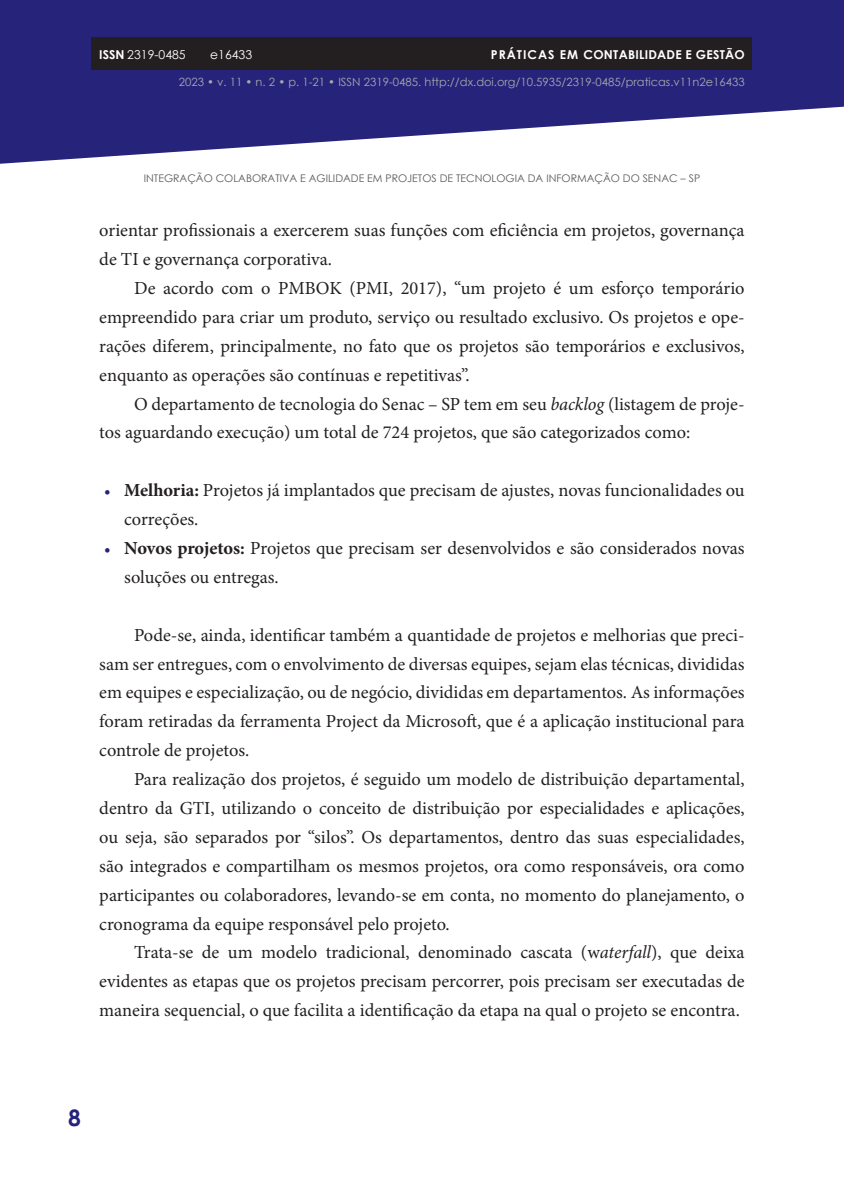
<style>
.page{position:relative;width:844px;height:1191px;background:#fff}
.page>*{position:absolute;margin:0;border:0;box-sizing:border-box;transform-origin:0 0}
.t1{font:700 22.75px "Century Gothic";color:#26237b}
.t2{font:18.38px/28.9px "Minion Pro";color:#231f20}
.t3{font:700 12.25px "Century Gothic";letter-spacing:.02em;color:#fff}
.t4{font:12.25px "Century Gothic";color:#fff}
.t5{font:11.38px "Century Gothic";color:#a8a9ad}
.t6{font:10.5px "Century Gothic";color:#57585a}
.s1{font-weight:700}
.s2{font-style:italic}
.s3{font-weight:600;font-size:16.62px;color:#26237b}
</style>
<div class="page">
<svg style="left:843px;top:0;width:1px;height:107px"></svg>
<svg style="left:0;top:0;width:843px;height:164px;fill:#26237b"></svg>
<div style="left:92px;top:37px;width:660px;height:33px;background:#231f20"></div>
<p class="t4" style="left:99px;top:46px;width:88px"><span class="s1">ISSN</span> 2319-0485</p>
<p class="t4" style="left:210px;top:46px;width:43px">e16433</p>
<p class="t3" style="left:491px;top:45px;width:255px">PRÁTICAS EM CONTABILIDADE E GESTÃO</p>
<p class="t5" style="left:179px;top:74px;width:567px">2023 • v. 11 • n. 2 • p. 1-21 • ISSN 2319-0485. http://dx.doi.org/10.5935/2319-0485/praticas.v11n2e16433</p>
<p class="t6" style="left:144px;top:171px;width:558px">INTEGRAÇÃO COLABORATIVA E AGILIDADE EM PROJETOS DE TECNOLOGIA DA INFORMAÇÃO DO SENAC – SP</p>
<p class="t2" style="left:99px;top:216px;width:646px">orientar profissionais a exercerem suas funções com eficiência em projetos, governança de TI e governança corporativa.</p>
<p class="t2" style="left:99px;top:274px;width:646px;text-align:justify;text-indent:35px">De acordo com o PMBOK (PMI, 2017), “um projeto é um esforço temporário empreendido para criar um produto, serviço ou resultado exclusivo. Os projetos e ope&shy;rações diferem, principalmente, no fato que os projetos são temporários e exclusivos, enquanto as operações são contínuas e repetitivas”.</p>
<p class="t2" style="left:99px;top:389px;width:646px;text-indent:35px">O departamento de tecnologia do Senac – SP tem em seu <span class="s2">backlog</span> (listagem de proje&shy;tos aguardando execução) um total de 724 projetos, que são categorizados como:</p>
<p class="t2" style="left:124px;top:476px;width:622px;text-indent:-20px"><span class="s3">•</span> <span class="s1">Melhoria:</span> Projetos já implantados que precisam de ajustes, novas funcionalidades ou correções.</p>
<p class="t2" style="left:124px;top:534px;width:622px;text-indent:-20px"><span class="s3">•</span> <span class="s1">Novos projetos:</span> Projetos que precisam ser desenvolvidos e são considerados novas soluções ou entregas.</p>
<p class="t2" style="left:99px;top:620px;width:646px;text-align:justify;text-indent:35px">Pode-se, ainda, identificar também a quantidade de projetos e melhorias que preci&shy;sam ser entregues, com o envolvimento de diversas equipes, sejam elas técnicas, divididas em equipes e especialização, ou de negócio, divididas em departamentos. As informações foram retiradas da ferramenta Project da Microsoft, que é a aplicação institucional para controle de projetos.</p>
<p class="t2" style="left:99px;top:765px;width:646px;text-align:justify;text-indent:35px">Para realização dos projetos, é seguido um modelo de distribuição departamental, dentro da GTI, utilizando o conceito de distribuição por especialidades e aplicações, ou seja, são separados por “silos”. Os departamentos, dentro das suas especialidades, são integrados e compartilham os mesmos projetos, ora como responsáveis, ora como participantes ou colaboradores, levando-se em conta, no momento do planejamento, o cronograma da equipe responsável pelo projeto.</p>
<p class="t2" style="left:99px;top:938px;width:646px;text-align:justify;text-indent:35px">Trata-se de um modelo tradicional, denominado cascata (w<span class="s2">aterfall</span>), que deixa evidentes as etapas que os projetos precisam percorrer, pois precisam ser executadas de maneira sequencial, o que facilita a identificação da etapa na qual o projeto se encontra.</p>
<p class="t1" style="left:68px;top:1100px;width:14px">8</p>
</div>
